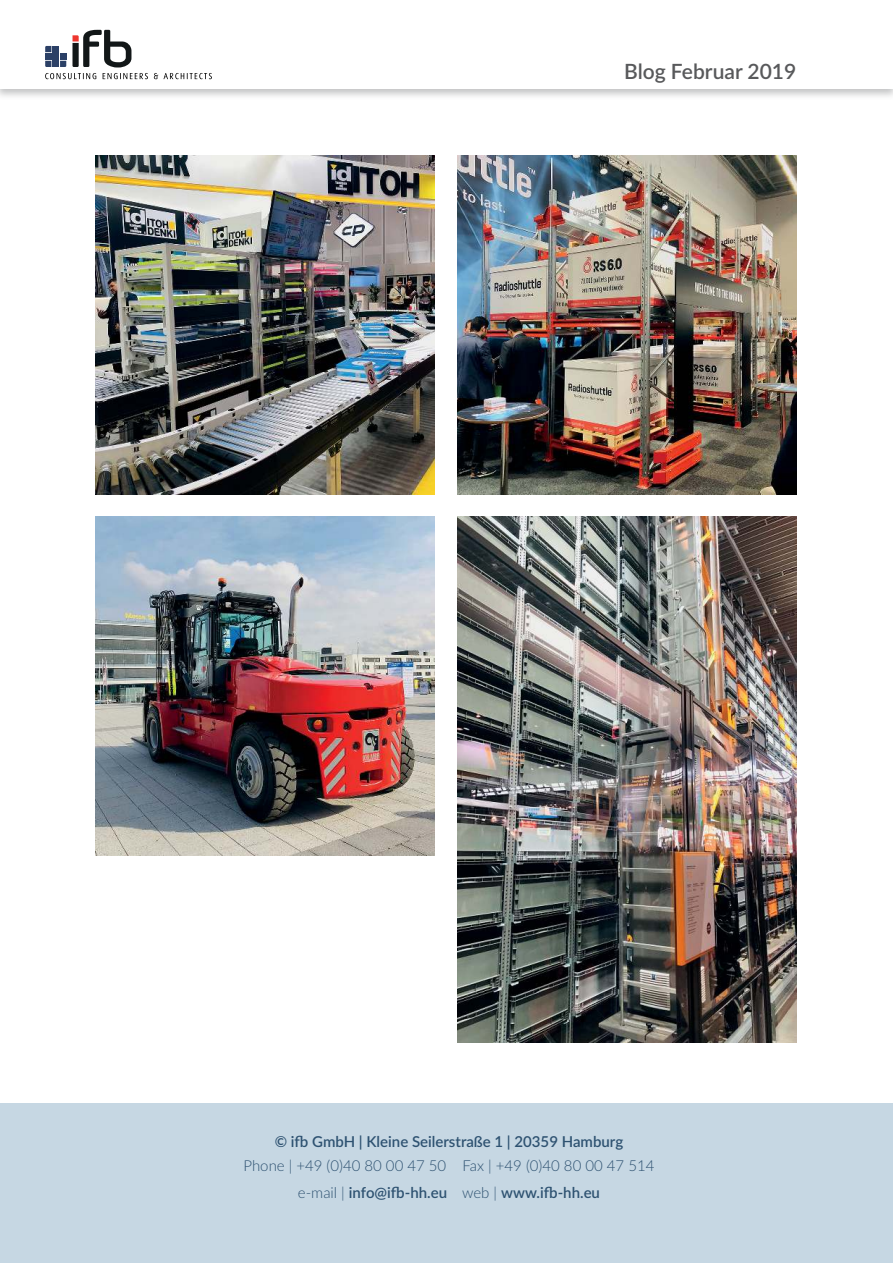
<style>
.page{position:relative;width:893px;height:1263px;background:#fff}
.page>*{position:absolute;margin:0;border:0;box-sizing:border-box;transform-origin:0 0}
.t1{font:600 21px "Lato";color:#58595b}
.t2{font:300 15px/27px "Lato";color:#2e5271;text-align:center}
.t3{font:600 15px "Lato";color:#2e5271}
.s1{font-weight:600}
</style>
<div class="page">
<div style="left:0;top:1104px;width:893px;height:159px;background:#c6d7e3"></div>
<svg style="left:45px;top:73px;width:51px;height:6px"></svg>
<svg style="left:103px;top:73px;width:45px;height:6px"></svg>
<svg style="left:154px;top:73px;width:4px;height:6px"></svg>
<svg style="left:164px;top:73px;width:48px;height:6px"></svg>
<div style="left:45px;top:53px;width:6px;height:7px;background:#2b4066"></div>
<div style="left:53px;top:53px;width:6px;height:7px;background:#2b4066"></div>
<div style="left:60px;top:53px;width:6px;height:7px;background:#2b4066"></div>
<svg style="left:45px;top:46px;width:14px;height:6px"></svg>
<svg style="left:45px;top:61px;width:21px;height:6px"></svg>
<svg style="left:72px;top:30px;width:59px;height:37px"></svg>
<img style="left:95px;top:156px;width:339px;height:339px">
<img style="left:457px;top:156px;width:339px;height:339px">
<img style="left:457px;top:517px;width:339px;height:525px">
<img style="left:95px;top:517px;width:339px;height:339px">
<h1 class="t1" style="left:624px;top:64px;width:174px">Blog Februar 2019</h1>
<p class="t3" style="left:275px;top:1130px;width:350px">© ifb GmbH | Kleine Seilerstraße 1 | 20359 Hamburg</p>
<p class="t2" style="left:243px;top:1153px;width:412px">Phone | +49 (0)40 80 00 47 50 Fax | +49 (0)40 80 00 47 514 e-mail | <span class="s1">info@ifb-hh.eu</span> web | <span class="s1">www.ifb-hh.eu</span></p>
</div>
